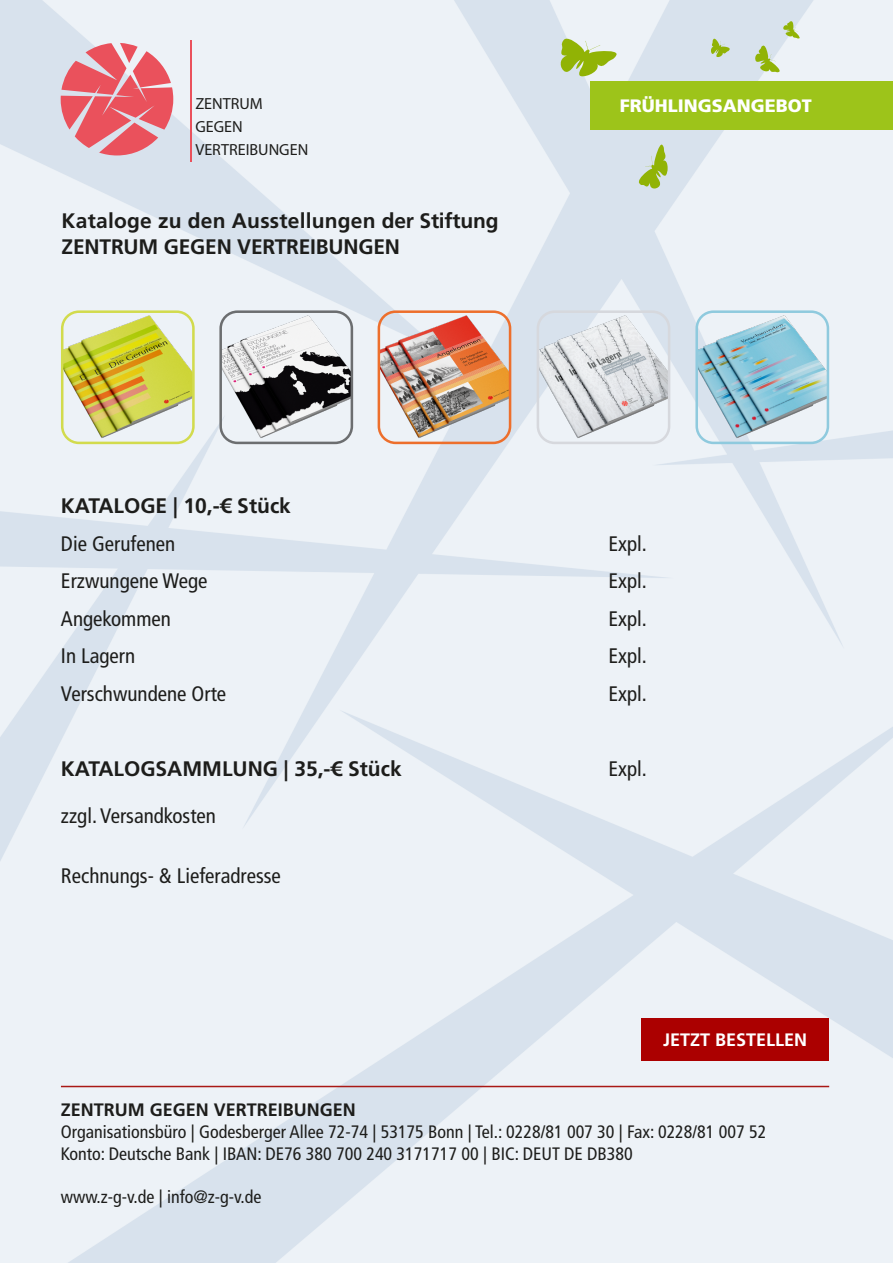
<style>
.page{position:relative;width:893px;height:1263px;background:#fff}
.page>*{position:absolute;margin:0;border:0;box-sizing:border-box;transform-origin:0 0}
.t1{font:condensed 21px "Frutiger LT Std";color:#1d1d1b}
.t2{font:700 21px/25.2px "Frutiger LT Std";color:#1d1d1b}
.t3{font:condensed 21px "Frutiger LT Com";color:#1d1d1b}
.t4{font:condensed 18px/21.6px "Frutiger LT Std";color:#1d1d1b}
.t5{font:700 18px "Frutiger LT Std";color:#1d1d1b}
.t6{font:900 18px "Frutiger LT Std";color:#fff}
.t7{font:700 18px "Frutiger LT Com";color:#fff}
.t8{font:16.05px/22.8px "Myriad Pro";color:#1d1d1b}
</style>
<div class="page">
<img style="left:0;top:0;width:893px;height:1263px">
<svg style="left:61px;top:43px;width:112px;height:112px;background:#e58892"></svg>
<hr style="left:190px;top:40px;width:1px;height:121px;background:#ea515c">
<hr style="left:61px;top:1086px;width:768px;height:1px;background:#a91916">
<img style="left:62px;top:312px;width:131px;height:131px">
<div style="left:61px;top:310px;width:134px;height:134px;border:3px solid #d2db4d;border-radius:17px"></div>
<img style="left:697px;top:312px;width:131px;height:131px">
<div style="left:695px;top:310px;width:134px;height:134px;border:3px solid #8fcade;border-radius:17px"></div>
<img style="left:379px;top:312px;width:131px;height:131px">
<div style="left:378px;top:310px;width:133px;height:134px;border:3px solid #ed6f2c;border-radius:17px"></div>
<img style="left:221px;top:312px;width:131px;height:131px">
<div style="left:219px;top:310px;width:134px;height:134px;border:3px solid #6c6e70;border-radius:17px"></div>
<img style="left:538px;top:312px;width:131px;height:131px">
<div style="left:537px;top:310px;width:133px;height:134px;border:3px solid #d6d8dd;border-radius:17px"></div>
<div style="left:641px;top:1018px;width:188px;height:43px;background:#ab0000"></div>
<div style="left:590px;top:81px;width:303px;height:49px;background:#9dc41a"></div>
<svg style="left:559px;top:37px;width:59px;height:40px;background:#bfd284"></svg>
<svg style="left:638px;top:143px;width:30px;height:46px"></svg>
<svg style="left:711px;top:38px;width:19px;height:19px"></svg>
<svg style="left:755px;top:45px;width:25px;height:28px"></svg>
<svg style="left:783px;top:21px;width:17px;height:18px"></svg>
<p class="t8" style="left:195px;top:92px;width:114px">ZENTRUM<br>GEGEN<br>VERTREIBUNGEN</p>
<p class="t2" style="left:62px;top:209px;width:438px">Kataloge zu den Ausstellungen der Stiftung<br>ZENTRUM GEGEN VERTREIBUNGEN</p>
<p class="t6" style="left:620px;top:95px;width:194px">FRÜHLINGSANGEBOT</p>
<p class="t2" style="left:61px;top:493px;width:232px">KATALOGE | 10,-€ Stück</p>
<p class="t1" style="left:61px;top:531px;width:116px">Die Gerufenen</p>
<p class="t1" style="left:608px;top:531px;width:40px">Expl.</p>
<p class="t1" style="left:61px;top:569px;width:148px">Erzwungene Wege</p>
<p class="t1" style="left:608px;top:569px;width:40px">Expl.</p>
<p class="t1" style="left:61px;top:606px;width:112px">Angekommen</p>
<p class="t1" style="left:608px;top:606px;width:40px">Expl.</p>
<p class="t1" style="left:61px;top:644px;width:76px">In Lagern</p>
<p class="t1" style="left:608px;top:644px;width:40px">Expl.</p>
<p class="t1" style="left:61px;top:681px;width:167px">Verschwundene Orte</p>
<p class="t1" style="left:608px;top:681px;width:40px">Expl.</p>
<p class="t2" style="left:61px;top:756px;width:342px">KATALOGSAMMLUNG | 35,-€ Stück</p>
<p class="t1" style="left:608px;top:756px;width:40px">Expl.</p>
<p class="t1" style="left:61px;top:803px;width:157px">zzgl. Versandkosten</p>
<p class="t3" style="left:61px;top:864px;width:222px">Rechnungs- &amp; Lieferadresse</p>
<p class="t7" style="left:663px;top:1030px;width:146px">JETZT BESTELLEN</p>
<p class="t5" style="left:61px;top:1099px;width:296px">ZENTRUM GEGEN VERTREIBUNGEN</p>
<p class="t4" style="left:61px;top:1121px;width:707px">Organisationsbüro | Godesberger Allee 72-74 | 53175 Bonn | Tel.: 0228/81 007 30 | Fax: 0228/81 007 52<br>Konto: Deutsche Bank | IBAN: DE76 380 700 240 3171717 00 | BIC: DEUT DE DB380</p>
<p class="t4" style="left:61px;top:1186px;width:202px">www.z-g-v.de | info@z-g-v.de</p>
</div>
